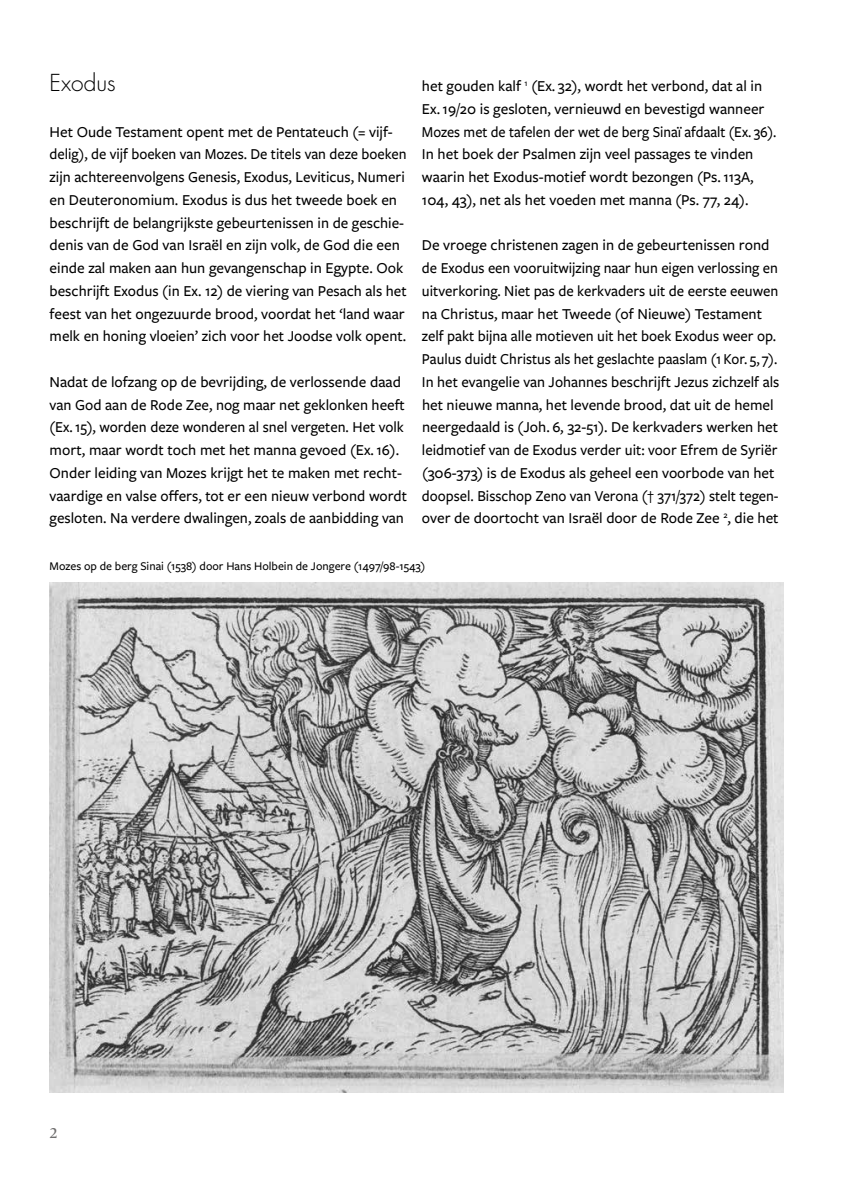
<style>
.page{position:relative;width:844px;height:1191px;background:#fff}
.page>*{position:absolute;margin:0;border:0;box-sizing:border-box;transform-origin:0 0}
.t1{font:300 22.75px "Futura";color:#000}
.t2{font:500 15.75px/22.8px "Freight Sans Pro";color:#000}
.t3{font:500 14.88px "Frutiger Serif LT Pro";color:#706f6f}
.t4{font:500 12.25px "Freight Sans Pro";color:#000}
</style>
<div class="page">
<img style="left:50px;top:583px;width:733px;height:509px">
<h1 class="t1" style="left:50px;top:68px;width:68px">Exodus</h1>
<p class="t2" style="left:50px;top:119px;width:358px">Het Oude Testament opent met de Pentateuch (= vijf&shy;delig), de vijf boeken van Mozes. De titels van deze boeken zijn achtereenvolgens Genesis, Exodus, Leviticus, Numeri en Deuteronomium. Exodus is dus het tweede boek en beschrijft de belangrijkste gebeurtenissen in de geschie&shy;denis van de God van Israël en zijn volk, de God die een einde zal maken aan hun gevangenschap in Egypte. Ook beschrijft Exodus (in Ex. 12) de viering van Pesach als het feest van het ongezuurde brood, voordat het ‘land waar melk en honing vloeien’ zich voor het Joodse volk opent.</p>
<p class="t2" style="left:50px;top:370px;width:359px">Nadat de lofzang op de bevrijding, de verlossende daad van God aan de Rode Zee, nog maar net geklonken heeft (Ex. 15), worden deze wonderen al snel vergeten. Het volk mort, maar wordt toch met het manna gevoed (Ex. 16).<br>Onder leiding van Mozes krijgt het te maken met recht&shy;vaardige en valse offers, tot er een nieuw verbond wordt gesloten. Na verdere dwalingen, zoals de aanbidding van</p>
<p class="t2" style="left:422px;top:74px;width:356px">het gouden kalf <sup>1</sup> (Ex. 32), wordt het verbond, dat al in Ex. 19/20 is gesloten, vernieuwd en bevestigd wanneer Mozes met de tafelen der wet de berg Sinaï afdaalt (Ex. 36).<br>In het boek der Psalmen zijn veel passages te vinden waarin het Exodus-motief wordt bezongen (Ps. 113A, 104, 43), net als het voeden met manna (Ps. 77, 24).</p>
<p class="t2" style="left:422px;top:233px;width:359px">De vroege christenen zagen in de gebeurtenissen rond de Exodus een vooruitwijzing naar hun eigen verlossing en uitverkoring. Niet pas de kerkvaders uit de eerste eeuwen na Christus, maar het Tweede (of Nieuwe) Testament zelf pakt bijna alle motieven uit het boek Exodus weer op.<br>Paulus duidt Christus als het geslachte paaslam (1 Kor. 5, 7).<br>In het evangelie van Johannes beschrijft Jezus zichzelf als het nieuwe manna, het levende brood, dat uit de hemel neergedaald is (Joh. 6, 32-51). De kerkvaders werken het leidmotief van de Exodus verder uit: voor Efrem de Syriër (306-373) is de Exodus als geheel een voorbode van het doopsel. Bisschop Zeno van Verona († 371/372) stelt tegen&shy;over de doortocht van Israël door de Rode Zee <sup>2</sup>, die het</p>
<p class="t4" style="left:50px;top:558px;width:377px">Mozes op de berg Sinai (1538) door Hans Holbein de Jongere (1497/98-1543)</p>
<p class="t3" style="left:50px;top:1124px;width:10px">2</p>
</div>
